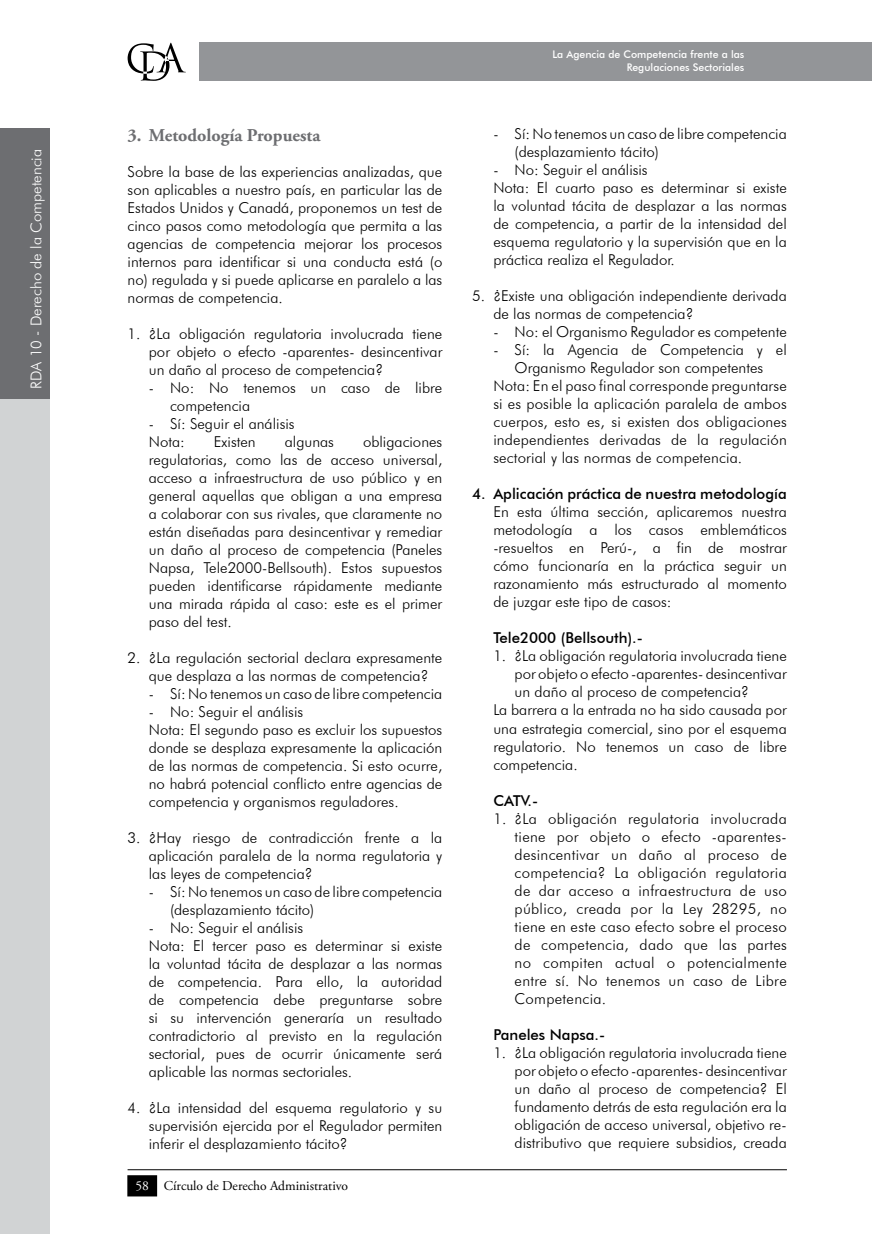
<style>
.page{position:relative;width:872px;height:1234px;background:#fff}
.page>*{position:absolute;margin:0;border:0;box-sizing:border-box;transform-origin:0 0}
.t1{font:700 18px "Adobe Garamond Pro";color:#6d6e71}
.t2{font:300 15px/18px "Futura BT";color:#000;text-align:justify}
.t3{font:500 15px "Futura BT";color:#000}
.t4{font:300 15px "Futura BT";color:#fff}
.t5{font:13.5px "Adobe Garamond Pro";color:#000}
.t6{font:500 10.5px/12.6px "Futura BT";color:#fff;text-align:right}
.s1{color:#fff}
</style>
<div class="page">
<div style="left:199px;top:43px;width:673px;height:38px;background:#939598"></div>
<svg style="left:128px;top:43px;width:58px;height:38px"></svg>
<hr style="left:128px;top:1168px;width:659px;height:1px;background:#000">
<div style="left:128px;top:1175px;width:28px;height:20px;background:#000"></div>
<div style="left:127px;top:1174px;width:30px;height:22px;border:2px solid #000"></div>
<div style="left:0;top:395px;width:50px;height:838px;background:#d1d3d4"></div>
<div style="left:0;top:128px;width:50px;height:271px;background:#6d6e71"></div>
<p class="t4" style="left:27px;top:388px;width:241px;rotate:-90deg">RDA 10 - Derecho de la Competencia</p>
<p class="t1" style="left:128px;top:124px;width:194px">3. Metodología Propuesta</p>
<p class="t2" style="left:128px;top:162px;width:316px">Sobre la base de las experiencias analizadas, que son aplicables a nuestro país, en particular las de Estados Unidos y Canadá, proponemos un test de cinco pasos como metodología que permita a las agencias de competencia mejorar los procesos internos para identificar si una conducta está (o no) regulada y si puede aplicarse en paralelo a las normas de competencia.</p>
<p class="t2" style="left:149px;top:324px;width:295px;text-indent:-21px">1. ¿La obligación regulatoria involucrada tiene por objeto o efecto -aparentes- desincentivar un daño al proceso de competencia?</p>
<p class="t2" style="left:170px;top:378px;width:274px;text-indent:-21px">- No: No tenemos un caso de libre competencia</p>
<p class="t2" style="left:149px;top:414px;width:147px">- Sí: Seguir el análisis<br>Nota:</p>
<p class="t2" style="left:149px;top:432px;width:295px;text-indent:214px">obligaciones regulatorias, como las de acceso universal, acceso a infraestructura de uso público y en general aquellas que obligan a una empresa a colaborar con sus rivales, que claramente no están diseñadas para desincentivar y remediar un daño al proceso de competencia (Paneles Napsa, Tele2000-Bellsouth). Estos supuestos pueden identificarse rápidamente mediante una mirada rápida al caso: este es el primer paso del test.</p>
<p class="t2" style="left:128px;top:648px;width:316px;text-align:center">2. ¿La regulación sectorial declara expresamente que desplaza a las normas de competencia?</p>
<p class="t2" style="left:149px;top:684px;width:295px">- Sí: No tenemos un caso de libre competencia</p>
<p class="t2" style="left:149px;top:702px;width:295px;text-align:left">- No: Seguir el análisis<br>Nota: E l segundo paso es excluir los supuestos donde se desplaza expresamente la aplicación de las normas de competencia. Si esto ocurre, no habrá potencial conflicto entre agencias de competencia y organismos reguladores.</p>
<p class="t2" style="left:149px;top:828px;width:295px;text-indent:-21px">3. ¿Hay riesgo de contradicción frente a la aplicación paralela de la norma regulatoria y las leyes de competencia?</p>
<p class="t2" style="left:170px;top:882px;width:274px;text-indent:-21px">- Sí: No tenemos un caso de libre competencia (desplazamiento tácito)</p>
<p class="t2" style="left:149px;top:918px;width:295px;text-align:left">- No: Seguir el análisis<br>Nota: E l tercer paso es determinar si existe la voluntad tácita de desplazar a las normas de competencia. Para ello, la autoridad de competencia debe preguntarse sobre si su intervención generaría un resultado contradictorio al previsto en la regulación sectorial, pues de ocurrir únicamente será aplicable las normas sectoriales.</p>
<p class="t2" style="left:149px;top:1098px;width:295px;text-indent:-21px">4. ¿La intensidad del esquema regulatorio y su supervisión ejercida por el Regulador permiten inferir el desplazamiento tácito?</p>
<p class="t2" style="left:214px;top:432px;width:43px">Existen</p>
<p class="t2" style="left:285px;top:432px;width:51px">algunas</p>
<p class="t5" style="left:135px;top:1176px;width:214px"><span class="s1">58</span> Círculo de Derecho Administrativo</p>
<p class="t6" style="left:552px;top:48px;width:193px">La Agencia de Competencia frente a las<br>Regulaciones Sectoriales</p>
<p class="t2" style="left:514px;top:125px;width:274px;text-indent:-21px">- Sí: No tenemos un caso de libre competencia (desplazamiento tácito)</p>
<p class="t2" style="left:493px;top:161px;width:295px;text-align:left">- No: Seguir el análisis<br>Nota: E l cuarto paso es determinar si existe la voluntad tácita de desplazar a las normas de competencia, a partir de la intensidad del esquema regulatorio y la supervisión que en la práctica realiza el Regulador.</p>
<p class="t2" style="left:493px;top:287px;width:295px;text-indent:-21px">5. ¿Existe una obligación independiente derivada de las normas de competencia?</p>
<p class="t2" style="left:493px;top:323px;width:295px">- No: el Organismo Regulador es competente</p>
<p class="t2" style="left:493px;top:341px;width:295px">- Sí: la Agencia de Competencia y el</p>
<p class="t2" style="left:514px;top:359px;width:250px">Organismo Regulador son competentes</p>
<p class="t2" style="left:493px;top:377px;width:295px">Nota: E n el paso final corresponde preguntarse</p>
<p class="t2" style="left:493px;top:395px;width:295px">si es posible la aplicación paralela de ambos</p>
<p class="t2" style="left:493px;top:413px;width:295px">cuerpos, esto es, si existen dos obligaciones</p>
<p class="t2" style="left:493px;top:431px;width:295px">independientes derivadas de la regulación</p>
<p class="t2" style="left:493px;top:449px;width:250px">sectorial y las normas de competencia.</p>
<p class="t3" style="left:472px;top:485px;width:316px">4. Aplicación práctica de nuestra metodología</p>
<p class="t2" style="left:493px;top:503px;width:295px">E n esta última sección, aplicaremos nuestra metodología a los casos emblemáticos -resueltos en Perú-, a fin de mostrar cómo funcionaría en la práctica seguir un razonamiento más estructurado al momento de juzgar este tipo de casos:</p>
<p class="t3" style="left:493px;top:629px;width:151px">Tele2000 (Bellsouth).-</p>
<p class="t2" style="left:493px;top:647px;width:295px">1. ¿La obligación regulatoria involucrada tiene</p>
<p class="t2" style="left:514px;top:665px;width:274px">por objeto o efecto -aparentes- desincentivar</p>
<p class="t2" style="left:514px;top:683px;width:236px">un daño al proceso de competencia?</p>
<p class="t2" style="left:493px;top:701px;width:295px">La barrera a la entrada no ha sido causada por</p>
<p class="t2" style="left:493px;top:719px;width:295px">una estrategia comercial, sino por el esquema</p>
<p class="t2" style="left:493px;top:737px;width:295px">regulatorio. No tenemos un caso de libre</p>
<p class="t2" style="left:493px;top:755px;width:86px">competencia.</p>
<p class="t3" style="left:493px;top:791px;width:46px">CATV.-</p>
<p class="t2" style="left:514px;top:809px;width:274px;text-indent:-21px">1. ¿La obligación regulatoria involucrada tiene por objeto o efecto -aparentes&shy;desincentivar un daño al proceso de competencia? La obligación regulatoria de dar acceso a infraestructura de uso público, creada por la Ley 28295, no tiene en este caso efecto sobre el proceso de competencia, dado que las partes no compiten actual o potencialmente entre sí. No tenemos un caso de Libre Competencia.</p>
<p class="t3" style="left:493px;top:1025px;width:113px">Paneles Napsa.-</p>
<p class="t2" style="left:514px;top:1043px;width:274px;text-indent:-21px">1. ¿La obligación regulatoria involucrada tiene por objeto o efecto -aparentes- desincentivar un daño al proceso de competencia? E l fundamento detrás de esta regulación era la obligación de acceso universal, objetivo re&shy;distributivo que requiere subsidios, creada</p>
</div>
